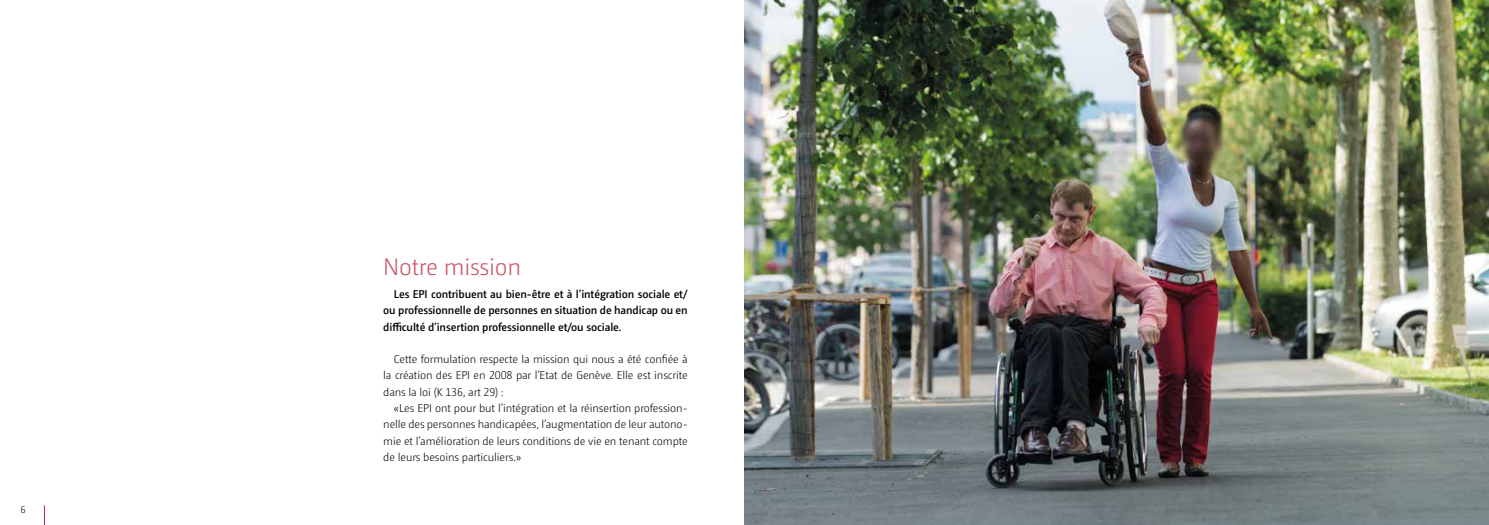
<style>
.page{position:relative;width:1489px;height:525px;background:#fff}
.page>*{position:absolute;margin:0;border:0;box-sizing:border-box;transform-origin:0 0}
.t1{font:300 23.75px "Camingo Dos Pro";letter-spacing:-.01em;color:#c95263}
.t2{font:300 11.25px/16.2px "Camingo Dos Pro";letter-spacing:-.01em;color:#000;text-align:justify}
.t3{font:600 11.25px/16.2px "Camingo Dos Pro";letter-spacing:-.01em;color:#000;text-align:justify}
.t4{font:300 10px "Camingo Dos Pro";color:#000}
</style>
<div class="page">
<svg style="left:44px;top:505px;width:1px;height:19px"></svg>
<img style="left:744px;top:0;width:744px;height:524px">
<p class="t4" style="left:20px;top:503px;width:7px">6</p>
<h1 class="t1" style="left:383px;top:253px;width:139px">Notre mission</h1>
<p class="t3" style="left:383px;top:286px;width:306px;text-indent:11px">Les EPI contribuent au bien-être et à l’intégration sociale et/ ou professionnelle de personnes en situation de handicap ou en difficulté d’insertion professionnelle et/ou sociale.</p>
<p class="t2" style="left:383px;top:351px;width:306px;text-indent:11px">Cette formulation respecte la mission qui nous a été confiée à la création des EPI en 2008 par l’Etat de Genève. Elle est inscrite dans la loi (K 136, art 29) :</p>
<p class="t2" style="left:383px;top:400px;width:306px;text-indent:11px">«Les EPI ont pour but l’intégration et la réinsertion profession&shy;nelle des personnes handicapées, l’augmentation de leur autono&shy;mie et l’amélioration de leurs conditions de vie en tenant compte de leurs besoins particuliers.»</p>
</div>
